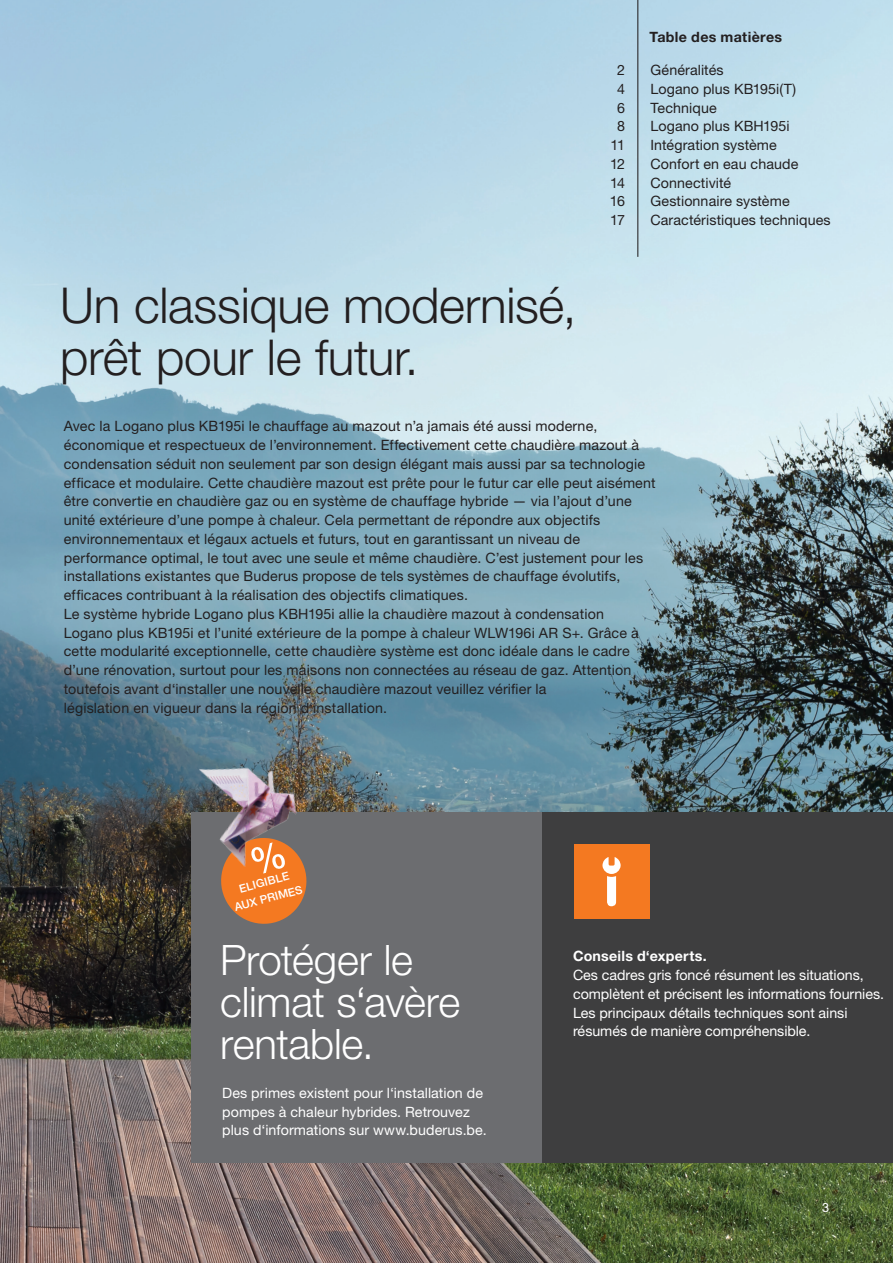
<style>
.page{position:relative;width:893px;height:1263px;background:#fff}
.page>*{position:absolute;margin:0;border:0;box-sizing:border-box;transform-origin:0 0}
.Headline_HelveticaNe{font:300 49.5px/52.5px "Helvetica Neue LT Pro";letter-spacing:-.01em;color:#231f20}
.Headline_HelveticaNe-2{font:300 42px "Helvetica Neue LT Pro";letter-spacing:-.01em;color:#fff}
.Copytext_HelveticaNe{font:14.25px/18.8px "Helvetica Neue LT Pro";letter-spacing:.01em;color:#231f20}
.Copytext_HelveticaNe-2{font:14.25px/18.8px "Helvetica Neue LT Pro";color:#fff}
.Contents_HelveticaNe{font:14.25px "Helvetica Neue LT Pro";letter-spacing:.005em;color:#231f20}
.Copytext_HelveticaNe-3{font:700 14.25px "Helvetica Neue LT Pro";letter-spacing:.015em;color:#fff}
.Contents_headline_He{font:700 14.25px "Helvetica Neue LT Pro";letter-spacing:.025em;color:#231f20}
.Pagination_Helvetica{font:12.75px "Helvetica Neue LT Pro";color:#fff}
.Sender_Buderus_Helve{font:500 11.25px/16.5px "Helvetica Neue LT Pro";color:#fff;text-align:center}
</style>
<div class="page">
<img style="left:0;top:0;width:893px;height:1263px">
<div style="left:191px;top:812px;width:351px;height:351px;background:#6c6d70"></div>
<div style="left:542px;top:812px;width:351px;height:351px;background:#3e3e3f"></div>
<div style="left:574px;top:844px;width:75px;height:75px;background:#f47921"></div>
<svg style="left:602px;top:857px;width:19px;height:49px"></svg>
<svg style="left:221px;top:872px;width:86px;height:52px"></svg>
<img style="left:191px;top:766px;width:116px;height:106px">
<hr style="left:637px;top:0;width:1px;height:257px;background:#231f20">
<p class="Contents_HelveticaNe" style="left:617px;top:61px;width:9px">2</p>
<p class="Contents_HelveticaNe" style="left:617px;top:80px;width:9px">4</p>
<p class="Contents_HelveticaNe" style="left:617px;top:99px;width:9px">6</p>
<p class="Contents_HelveticaNe" style="left:617px;top:117px;width:9px">8</p>
<p class="Contents_HelveticaNe" style="left:611px;top:136px;width:16px">11</p>
<p class="Contents_HelveticaNe" style="left:610px;top:155px;width:17px">12</p>
<p class="Contents_HelveticaNe" style="left:610px;top:174px;width:16px">14</p>
<p class="Contents_HelveticaNe" style="left:610px;top:192px;width:17px">16</p>
<p class="Contents_HelveticaNe" style="left:610px;top:211px;width:16px">17</p>
<p class="Contents_headline_He" style="left:649px;top:28px;width:134px">Table des matières</p>
<p class="Contents_HelveticaNe" style="left:650px;top:61px;width:75px">Généralités</p>
<p class="Contents_HelveticaNe" style="left:650px;top:80px;width:147px">Logano plus KB195i(T)</p>
<p class="Contents_HelveticaNe" style="left:650px;top:99px;width:68px">Technique</p>
<p class="Contents_HelveticaNe" style="left:650px;top:117px;width:141px">Logano plus KBH195i</p>
<p class="Contents_HelveticaNe" style="left:650px;top:136px;width:128px">Intégration système</p>
<p class="Contents_HelveticaNe" style="left:650px;top:155px;width:149px">Confort en eau chaude</p>
<p class="Contents_HelveticaNe" style="left:650px;top:174px;width:82px">Connectivité</p>
<p class="Contents_HelveticaNe" style="left:650px;top:192px;width:141px">Gestionnaire système</p>
<p class="Contents_HelveticaNe" style="left:650px;top:211px;width:182px">Caractéristiques techniques</p>
<p class="Headline_HelveticaNe" style="left:60px;top:278px;width:518px">Un classique modernisé, prêt pour le futur.</p>
<p class="Copytext_HelveticaNe" style="left:64px;top:416px;width:535px">Avec la Logano plus KB195i le chauffage au mazout n’a jamais été aussi moderne,</p>
<p class="Copytext_HelveticaNe" style="left:64px;top:435px;width:593px">économique et respectueux de l’environnement. Effectivement cette chaudière mazout à condensation séduit non seulement par son design élégant mais aussi par sa technologie efficace et modulaire. Cette chaudière mazout est prête pour le futur car elle peut aisément être convertie en chaudière gaz ou en système de chauffage hybride — via l’ajout d’une unité extérieure d’une pompe à chaleur. Cela permettant de répondre aux objectifs</p>
<p class="Copytext_HelveticaNe" style="left:64px;top:529px;width:518px">environnementaux et légaux actuels et futurs, tout en garantissant un niveau de</p>
<p class="Copytext_HelveticaNe" style="left:64px;top:548px;width:581px">performance optimal, le tout avec une seule et même chaudière. C’est justement pour les installations existantes que Buderus propose de tels systèmes de chauffage évolutifs,</p>
<p class="Copytext_HelveticaNe" style="left:64px;top:585px;width:406px">efficaces contribuant à la réalisation des objectifs climatiques.</p>
<p class="Copytext_HelveticaNe" style="left:64px;top:604px;width:542px">Le système hybride Logano plus KBH195i allie la chaudière mazout à condensation</p>
<p class="Copytext_HelveticaNe" style="left:64px;top:623px;width:577px">Logano plus KB195i et l’unité extérieure de la pompe à chaleur WLW196i AR S+. Grâce à cette modularité exceptionnelle, cette chaudière système est donc idéale dans le cadre d’une rénovation, surtout pour les maisons non connectées au réseau de gaz. Attention toutefois avant d‘installer une nouvelle chaudière mazout veuillez vérifier la</p>
<p class="Copytext_HelveticaNe" style="left:64px;top:698px;width:325px">législation en vigueur dans la région d‘installation.</p>
<p class="Sender_Buderus_Helve" style="left:228px;top:883px;width:71px;rotate:-15deg">ELIGIBLE<br>AUX PRIMES</p>
<p class="Headline_HelveticaNe-2" style="left:220px;top:934px;width:194px">Protéger le</p>
<p class="Headline_HelveticaNe-2" style="left:220px;top:976px;width:241px">climat s‘avère</p>
<p class="Headline_HelveticaNe-2" style="left:220px;top:1018px;width:155px">rentable.</p>
<p class="Copytext_HelveticaNe-2" style="left:222px;top:1083px;width:262px">Des primes existent pour l‘installation de pompes à chaleur hybrides. Retrouvez</p>
<p class="Copytext_HelveticaNe-2" style="left:222px;top:1120px;width:266px">plus d‘informations sur www.buderus.be.</p>
<p class="Copytext_HelveticaNe-3" style="left:573px;top:947px;width:135px">Conseils d‘experts.</p>
<p class="Copytext_HelveticaNe-2" style="left:573px;top:965px;width:313px">Ces cadres gris foncé résument les situations, complètent et précisent les informations fournies.<br>Les principaux détails techniques sont ainsi</p>
<p class="Copytext_HelveticaNe-2" style="left:573px;top:1022px;width:239px">résumés de manière compréhensible.</p>
<p class="Pagination_Helvetica" style="left:822px;top:1199px;width:9px">3</p>
</div>
